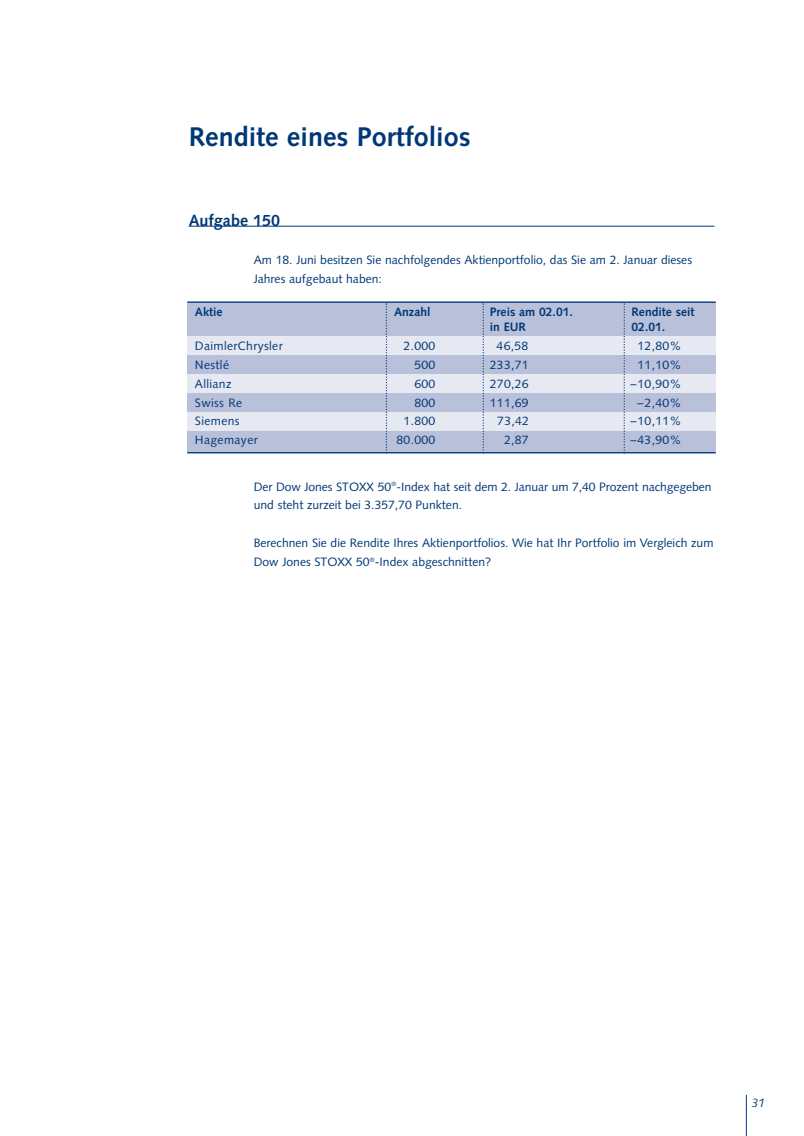
<style>
.page{position:relative;width:804px;height:1136px;background:#fff}
.page>*{position:absolute;margin:0;border:0;box-sizing:border-box;transform-origin:0 0}
.t1{font:700 27px "Syntax";color:#003876}
.t2{font:700 16.2px "Syntax";color:#003876}
.t3{font:12.15px/18.9px "Syntax";color:#003876}
.t4{font:700 12.15px "Syntax";color:#003876}
.t5{font:12.15px "Syntax";letter-spacing:.03em;color:#003876}
.t6{font:italic 12.15px "Syntax";color:#003876}
</style>
<div class="page">
<hr style="left:746px;top:1094px;width:1px;height:41px;background:#003876">
<hr style="left:189px;top:226px;width:525px;height:1px;background:#003876">
<div style="left:187px;top:302px;width:528px;height:151px;background:#b9c0d9"></div>
<div style="left:187px;top:336px;width:528px;height:19px;background:#e7e9f2"></div>
<div style="left:187px;top:374px;width:528px;height:19px;background:#e7e9f2"></div>
<div style="left:187px;top:412px;width:528px;height:19px;background:#e7e9f2"></div>
<hr style="left:187px;top:301px;width:528px;height:2px;background:#003876">
<hr style="left:187px;top:452px;width:528px;height:1px;background:#003876">
<svg style="left:623px;top:303px;width:2px;height:148px"></svg>
<svg style="left:386px;top:303px;width:1px;height:148px"></svg>
<svg style="left:482px;top:303px;width:2px;height:150px"></svg>
<h1 class="t1" style="left:189px;top:124px;width:283px">Rendite eines Portfolios</h1>
<h2 class="t2" style="left:189px;top:213px;width:93px">Aufgabe 150</h2>
<p class="t3" style="left:254px;top:251px;width:440px">Am 18. Juni besitzen Sie nachfolgendes Aktienportfolio, das Sie am 2. Januar dieses<br>Jahres aufgebaut haben:</p>
<p class="t4" style="left:195px;top:306px;width:29px">Aktie</p>
<p class="t4" style="left:394px;top:306px;width:38px">Anzahl</p>
<p class="t4" style="left:490px;top:306px;width:85px">Preis am 02.01.</p>
<p class="t4" style="left:631px;top:306px;width:65px">Rendite seit</p>
<p class="t4" style="left:490px;top:321px;width:38px">in EUR</p>
<p class="t4" style="left:631px;top:321px;width:35px">02.01.</p>
<p class="t5" style="left:195px;top:340px;width:89px">DaimlerChrysler</p>
<p class="t3" style="left:403px;top:337px;width:33px">2.000</p>
<p class="t3" style="left:496px;top:337px;width:33px">46,58</p>
<p class="t3" style="left:637px;top:337px;width:46px">12,80%</p>
<p class="t3" style="left:195px;top:356px;width:36px">Nestlé</p>
<p class="t3" style="left:414px;top:356px;width:22px">500</p>
<p class="t3" style="left:490px;top:356px;width:40px">233,71</p>
<p class="t3" style="left:637px;top:356px;width:46px">11,10%</p>
<p class="t5" style="left:195px;top:378px;width:38px">Allianz</p>
<p class="t3" style="left:414px;top:375px;width:22px">600</p>
<p class="t3" style="left:490px;top:375px;width:40px">270,26</p>
<p class="t3" style="left:630px;top:375px;width:53px">–10,90%</p>
<p class="t3" style="left:195px;top:394px;width:49px">Swiss Re</p>
<p class="t3" style="left:414px;top:394px;width:22px">800</p>
<p class="t3" style="left:490px;top:394px;width:40px">111,69</p>
<p class="t3" style="left:637px;top:394px;width:46px">–2,40%</p>
<p class="t5" style="left:195px;top:416px;width:46px">Siemens</p>
<p class="t3" style="left:403px;top:413px;width:33px">1.800</p>
<p class="t3" style="left:497px;top:413px;width:33px">73,42</p>
<p class="t3" style="left:630px;top:413px;width:53px">–10,11%</p>
<p class="t5" style="left:195px;top:435px;width:64px">Hagemayer</p>
<p class="t3" style="left:396px;top:432px;width:40px">80.000</p>
<p class="t3" style="left:504px;top:432px;width:26px">2,87</p>
<p class="t3" style="left:630px;top:432px;width:53px">–43,90%</p>
<p class="t3" style="left:254px;top:478px;width:459px">Der Dow Jones STOXX 50<sup>®</sup>-Index hat seit dem 2. Januar um 7,40 Prozent nachgegeben und steht zurzeit bei 3.357,70 Punkten.</p>
<p class="t3" style="left:254px;top:534px;width:461px">Berechnen Sie die Rendite Ihres Aktienportfolios. Wie hat Ihr Portfolio im Vergleich zum<br>Dow Jones STOXX 50<sup>®</sup>-Index abgeschnitten?</p>
<p class="t6" style="left:751px;top:1097px;width:15px">31</p>
</div>
